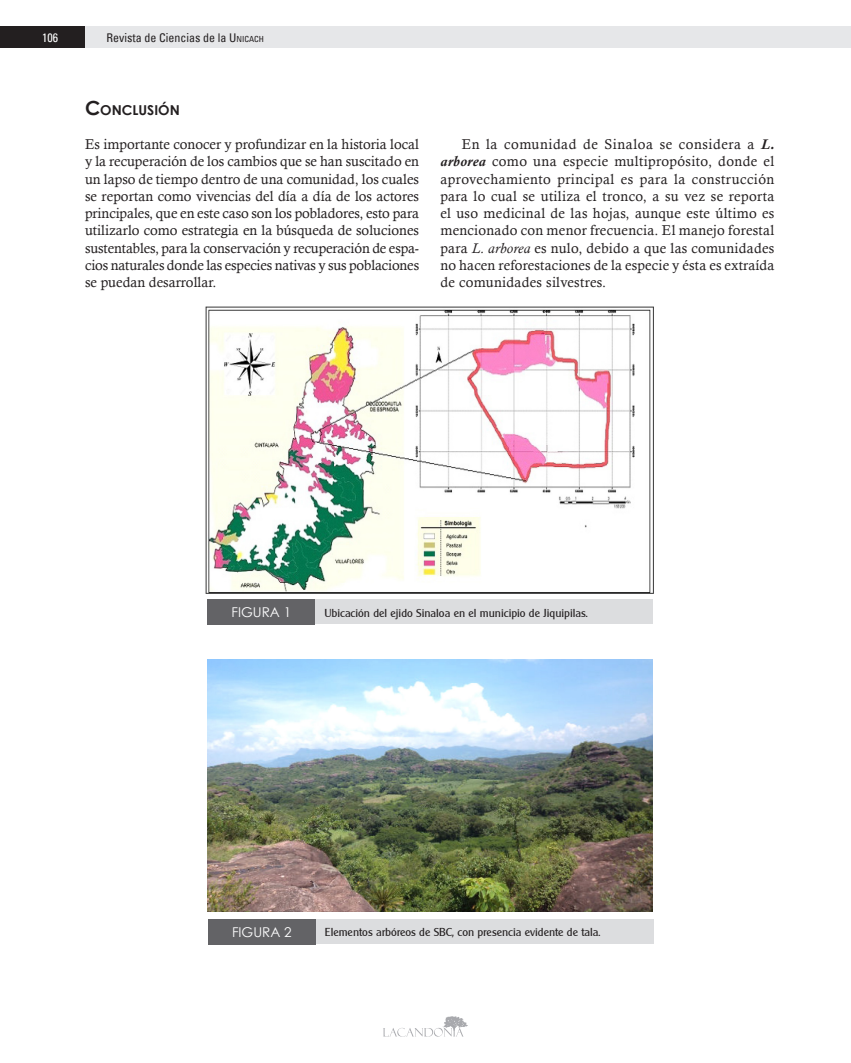
<style>
.page{position:relative;width:851px;height:1063px;background:#fff}
.page>*{position:absolute;margin:0;border:0;box-sizing:border-box;transform-origin:0 0}
.Texto-inicio{font:14.25px/17.2px "Calisto";letter-spacing:-.01em;color:#231f20;text-align:justify}
.Texto-sangria{font:14.25px/17.2px "Calisto";letter-spacing:.01em;color:#231f20;text-align:justify}
.Titulo_resumen{font:700 13.65px "Century Gothic";color:#231f20}
.FIG1{font:13.5px "Century Gothic";color:#fff}
.t1{font:condensed 12px "Univers";color:#231f20}
.t2{font:condensed 12px "Univers";color:#fff}
.FIG2{font:11.25px "Clarity Gothic SF";color:#231f20}
.s1{font-style:inherit}
.s2{font-size:8.4px}
.s3{font-size:19.5px}
.s4{font-weight:700;font-style:italic}
.s5{font-style:italic}
</style>
<div class="page">
<div style="left:0;top:27px;width:850px;height:21px;background:#e6e7e9"></div>
<div style="left:0;top:27px;width:85px;height:21px;background:#231f20"></div>
<svg style="left:383px;top:1016px;width:85px;height:21px"></svg>
<img style="left:205px;top:306px;width:449px;height:288px">
<img style="left:208px;top:659px;width:444px;height:252px">
<div style="left:207px;top:599px;width:445px;height:25px;background:#dcdddf"></div>
<div style="left:207px;top:599px;width:108px;height:26px;background:#636366"></div>
<div style="left:208px;top:919px;width:445px;height:25px;background:#dcdddf"></div>
<div style="left:208px;top:919px;width:108px;height:25px;background:#636366"></div>
<p class="t2" style="left:42px;top:29px;width:17px">106</p>
<p class="t1" style="left:106px;top:29px;width:159px">Revista de Ciencias de la <span class="s1">U</span><span class="s2">NICACH</span></p>
<p class="Titulo_resumen" style="left:85px;top:99px;width:96px"><span class="s3">C</span>ONCLUSIÓN</p>
<p class="Texto-inicio" style="left:85px;top:136px;width:335px">Es importante conocer y profundizar en la historia local y la recuperación de los cambios que se han suscitado en un lapso de tiempo dentro de una comunidad, los cuales se reportan como vivencias del día a día de los actores principales, que en este caso son los pobladores, esto para utilizarlo como estrategia en la búsqueda de soluciones sustentables, para la conservación y recuperación de espa&shy;cios naturales donde las especies nativas y sus poblaciones se puedan desarrollar.</p>
<p class="Texto-sangria" style="left:440px;top:136px;width:335px;text-indent:21px">En la comunidad de Sinaloa se considera a <span class="s4">L. arborea</span> como una especie multipropósito, donde el aprovechamiento principal es para la construcción para lo cual se utiliza el tronco, a su vez se reporta el uso medicinal de las hojas, aunque este último es mencionado con menor frecuencia. El manejo forestal para <span class="s5">L. arborea</span> es nulo, debido a que las comunidades no hacen reforestaciones de la especie y ésta es extraída de comunidades silvestres.</p>
<p class="FIG1" style="left:231px;top:603px;width:61px">FIGURA 1</p>
<p class="FIG2" style="left:324px;top:606px;width:265px">Ubicación del ejido Sinaloa en el municipio de Jiquipilas.</p>
<p class="FIG1" style="left:232px;top:922px;width:61px">FIGURA 2</p>
<p class="FIG2" style="left:325px;top:926px;width:277px">Elementos arbóreos de SBC, con presencia evidente de tala.</p>
</div>
